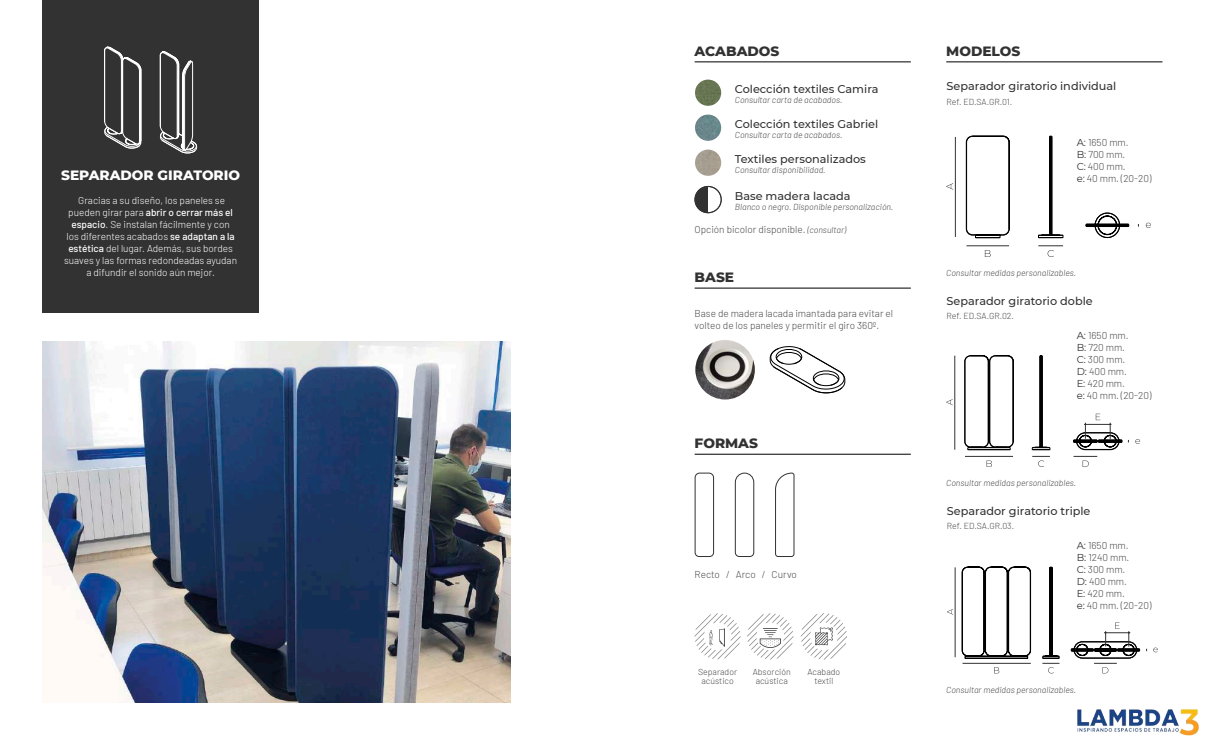
<style>
.page{position:relative;width:1205px;height:745px;background:#fff}
.page>*{position:absolute;margin:0;border:0;box-sizing:border-box;transform-origin:0 0}
.t1{font:800 13.75px "Montserrat";color:#333232}
.t2{font:800 13.75px "Montserrat";color:#fff}
.t3{font:500 11.25px "Montserrat";color:#333232}
.t4{font:300 10px/12px "Barlow";color:#4a4a49}
.t5{font:300 10px/12px "Barlow";color:#fff;text-align:center}
.t6{font:italic 300 8.75px "Barlow";color:#4a4a49}
.t7{font:300 8.75px/8.8px "Barlow";color:#4a4a49;text-align:center}
.s1{font-weight:500}
.s2{font-style:italic;font-size:8.75px}
.s3{font-family:"Montserrat";font-weight:400;color:#333232}
</style>
<div class="page">
<div style="left:43px;top:0;width:216px;height:312px;background:#333232"></div>
<img style="left:43px;top:341px;width:467px;height:361px">
<svg style="left:104px;top:47px;width:37px;height:102px"></svg>
<svg style="left:160px;top:51px;width:37px;height:102px"></svg>
<div style="left:695px;top:186px;width:26px;height:26px;background:#333232;border-radius:50%"></div>
<svg style="left:694px;top:613px;width:46px;height:46px"></svg>
<svg style="left:747px;top:613px;width:46px;height:46px"></svg>
<svg style="left:801px;top:613px;width:46px;height:46px"></svg>
<hr style="left:955px;top:567px;width:1px;height:89px;background:#333232">
<svg style="left:947px;top:609px;width:6px;height:5px"></svg>
<svg style="left:1153px;top:647px;width:5px;height:5px"></svg>
<svg style="left:962px;top:566px;width:178px;height:107px"></svg>
<hr style="left:965px;top:456px;width:48px;height:1px;background:#333232">
<svg style="left:986px;top:460px;width:6px;height:6px"></svg>
<svg style="left:1032px;top:456px;width:18px;height:10px"></svg>
<svg style="left:1135px;top:439px;width:5px;height:4px"></svg>
<hr style="left:954px;top:355px;width:1px;height:94px;background:#333232">
<svg style="left:946px;top:399px;width:6px;height:6px"></svg>
<svg style="left:964px;top:355px;width:49px;height:94px"></svg>
<svg style="left:1032px;top:355px;width:18px;height:95px"></svg>
<svg style="left:1073px;top:456px;width:24px;height:10px"></svg>
<svg style="left:1073px;top:413px;width:49px;height:36px"></svg>
<hr style="left:946px;top:61px;width:216px;height:1px;background:#333232">
<hr style="left:694px;top:453px;width:217px;height:1px;background:#333232">
<div style="left:694px;top:472px;width:20px;height:84px;border:1px solid #333232;border-radius:4px"></div>
<svg style="left:734px;top:472px;width:21px;height:85px"></svg>
<svg style="left:775px;top:472px;width:20px;height:85px"></svg>
<svg style="left:769px;top:346px;width:77px;height:47px"></svg>
<hr style="left:694px;top:287px;width:217px;height:1px;background:#333232">
<img style="left:695px;top:340px;width:60px;height:59px;border-radius:30px">
<svg style="left:966px;top:136px;width:43px;height:102px"></svg>
<svg style="left:1038px;top:135px;width:26px;height:103px"></svg>
<svg style="left:1085px;top:212px;width:44px;height:26px"></svg>
<hr style="left:966px;top:245px;width:43px;height:1px;background:#333232">
<svg style="left:985px;top:250px;width:5px;height:7px"></svg>
<svg style="left:1038px;top:245px;width:25px;height:12px"></svg>
<svg style="left:1146px;top:222px;width:5px;height:6px"></svg>
<hr style="left:955px;top:137px;width:1px;height:100px;background:#333232">
<svg style="left:946px;top:183px;width:7px;height:6px"></svg>
<div style="left:708px;top:182px;width:20px;height:37px;background:#fff"></div>
<div style="left:695px;top:186px;width:26px;height:27px;border:1px solid #333232;border-radius:50%"></div>
<div style="left:695px;top:186px;width:26px;height:26px;border:1px solid #333232;border-radius:50%"></div>
<hr style="left:694px;top:61px;width:217px;height:1px;background:#333232">
<img style="left:695px;top:79px;width:26px;height:27px;border-radius:13px">
<img style="left:695px;top:149px;width:26px;height:27px;border-radius:13px">
<img style="left:695px;top:114px;width:26px;height:27px;border-radius:13px">
<img style="left:1077px;top:709px;width:122px;height:27px">
<h1 class="t2" style="left:61px;top:165px;width:180px">SEPARADOR GIRATORIO</h1>
<p class="t5" style="left:64px;top:194px;width:174px">Gracias a su diseño, los paneles se pueden girar para <span class="s1">abrir o cerrar más el espacio</span>. Se instalan fácilmente y con los diferentes acabados <span class="s1">se adaptan a la estética</span> del lugar. Además, sus bordes suaves y las formas redondeadas ayudan a difundir el sonido aún mejor.</p>
<h1 class="t1" style="left:694px;top:41px;width:86px">ACABADOS</h1>
<p class="t3" style="left:735px;top:81px;width:145px">Colección textiles Camira</p>
<p class="t6" style="left:735px;top:94px;width:109px">Consultar carta de acabados.</p>
<p class="t3" style="left:735px;top:116px;width:145px">Colección textiles Gabriel</p>
<p class="t6" style="left:735px;top:129px;width:109px">Consultar carta de acabados.</p>
<p class="t3" style="left:735px;top:151px;width:133px">Textiles personalizados</p>
<p class="t6" style="left:735px;top:164px;width:92px">Consultar disponibilidad.</p>
<p class="t3" style="left:735px;top:187px;width:117px">Base madera lacada</p>
<p class="t6" style="left:735px;top:200px;width:160px">Blanco o negro. Disponible personalización.</p>
<p class="t4" style="left:694px;top:223px;width:153px">Opción bicolor disponible. <span class="s2">(consultar)</span></p>
<h1 class="t1" style="left:694px;top:267px;width:41px">BASE</h1>
<p class="t4" style="left:694px;top:306px;width:200px">Base de madera lacada imantada para evitar el volteo de los paneles y permitir el giro 360º.</p>
<h1 class="t1" style="left:694px;top:433px;width:65px">FORMAS</h1>
<p class="t4" style="left:694px;top:567px;width:104px">Recto / Arco / Curvo</p>
<p class="t7" style="left:698px;top:666px;width:41px">Separador acústico</p>
<p class="t7" style="left:753px;top:666px;width:40px">Absorción acústica</p>
<p class="t7" style="left:807px;top:666px;width:34px">Acabado textil</p>
<h1 class="t1" style="left:946px;top:41px;width:76px">MODELOS</h1>
<p class="t3" style="left:946px;top:79px;width:171px">Separador giratorio individual</p>
<p class="t7" style="left:946px;top:97px;width:67px">Ref. ED.SA.GR.01.</p>
<p class="t4" style="left:1076px;top:135px;width:76px"><span class="s3">A:</span> 1650 mm.<br><span class="s3">B:</span> 700 mm.<br><span class="s3">C:</span> 400 mm.<br><span class="s3">e:</span> 40 mm. (20-20)</p>
<p class="t6" style="left:946px;top:266px;width:131px">Consultar medidas personalizables.</p>
<p class="t3" style="left:946px;top:293px;width:148px">Separador giratorio doble</p>
<p class="t7" style="left:946px;top:311px;width:69px">Ref. ED.SA.GR.02.</p>
<p class="t4" style="left:1076px;top:328px;width:76px"><span class="s3">A:</span> 1650 mm.<br><span class="s3">B:</span> 720 mm.<br><span class="s3">C:</span> 300 mm.<br><span class="s3">D:</span> 400 mm.<br><span class="s3">E:</span> 420 mm.<br><span class="s3">e:</span> 40 mm. (20-20)</p>
<p class="t6" style="left:946px;top:476px;width:131px">Consultar medidas personalizables.</p>
<p class="t3" style="left:947px;top:503px;width:145px">Separador giratorio triple</p>
<p class="t4" style="left:1076px;top:538px;width:76px"><span class="s3">A:</span> 1650 mm.<br><span class="s3">B:</span> 1240 mm.<br><span class="s3">C:</span> 300 mm.<br><span class="s3">D:</span> 400 mm.<br><span class="s3">E:</span> 420 mm.<br><span class="s3">e:</span> 40 mm. (20-20)</p>
<p class="t7" style="left:947px;top:521px;width:69px">Ref. ED.SA.GR.03.</p>
<p class="t6" style="left:946px;top:683px;width:131px">Consultar medidas personalizables.</p>
</div>
